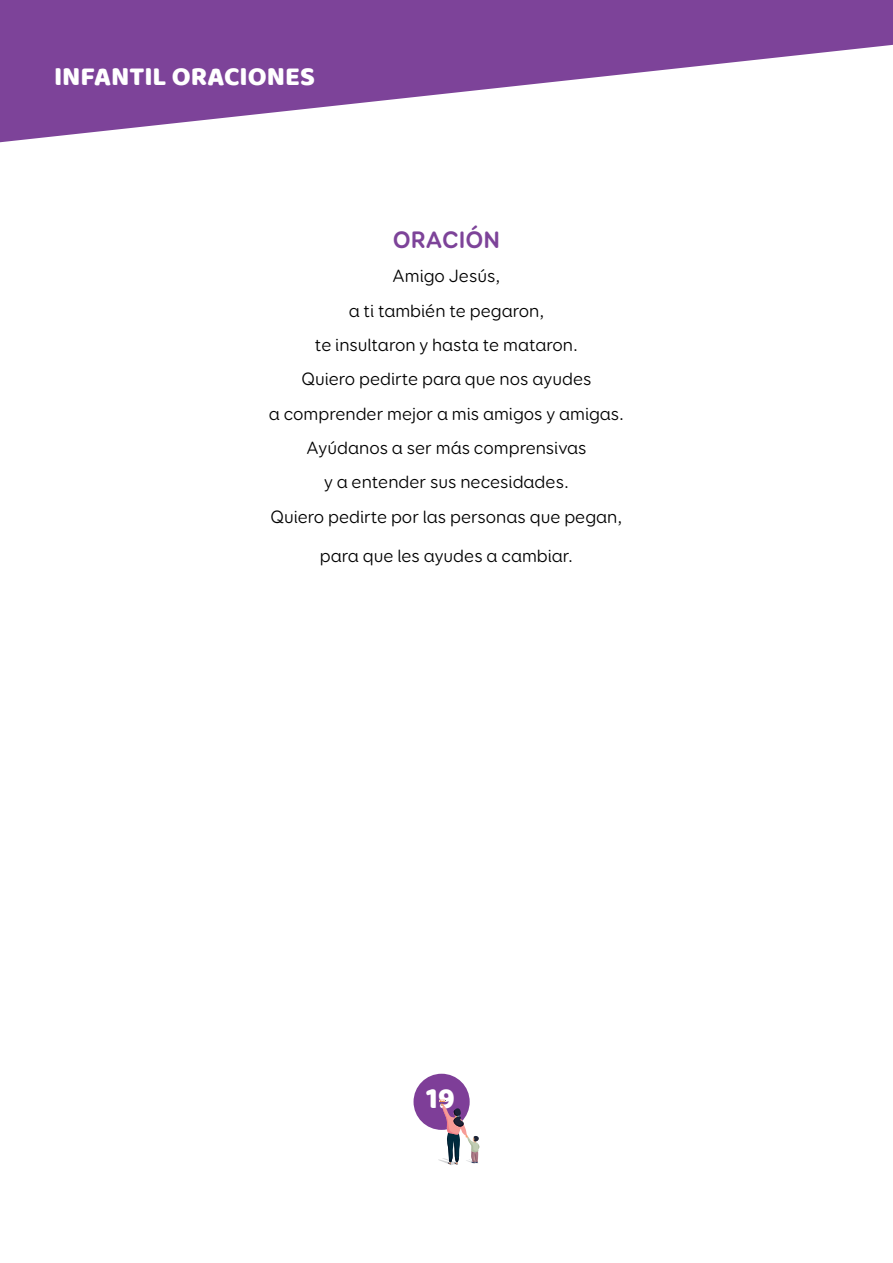
<style>
.page{position:relative;width:893px;height:1263px;background:#fff}
.page>*{position:absolute;margin:0;border:0;box-sizing:border-box;transform-origin:0 0}
.t1{font:30px "Baloo";color:#fff}
.t2{font:27px "Baloo";color:#fff}
.titulo_oracion{font:700 24px "Booster Next FY";color:#7d4399}
.parrafo_oracion{font:18px "Booster Next FY";color:#000}
</style>
<div class="page">
<svg style="left:0;top:0;width:893px;height:143px;fill:#7d4399"></svg>
<div style="left:414px;top:1074px;width:56px;height:56px;background:#7e3e98;border-radius:50%"></div>
<svg style="left:438px;top:1100px;width:42px;height:65px"></svg>
<h2 class="t2" style="left:54px;top:59px;width:262px">INFANTIL ORACIONES</h2>
<p class="titulo_oracion" style="left:393px;top:224px;width:109px">ORACIÓN</p>
<p class="parrafo_oracion" style="left:393px;top:265px;width:109px">Amigo Jesús,</p>
<p class="parrafo_oracion" style="left:349px;top:299px;width:197px">a ti también te pegaron,</p>
<p class="parrafo_oracion" style="left:315px;top:334px;width:264px">te insultaron y hasta te mataron.</p>
<p class="parrafo_oracion" style="left:302px;top:368px;width:291px">Quiero pedirte para que nos ayudes</p>
<p class="parrafo_oracion" style="left:269px;top:402px;width:357px">a comprender mejor a mis amigos y amigas.</p>
<p class="parrafo_oracion" style="left:306px;top:437px;width:282px">Ayúdanos a ser más comprensivas</p>
<p class="parrafo_oracion" style="left:324px;top:471px;width:246px">y a entender sus necesidades.</p>
<p class="parrafo_oracion" style="left:271px;top:506px;width:353px">Quiero pedirte por las personas que pegan,</p>
<p class="parrafo_oracion" style="left:320px;top:545px;width:255px">para que les ayudes a cambiar.</p>
<h1 class="t1" style="left:426px;top:1080px;width:30px">19</h1>
</div>
